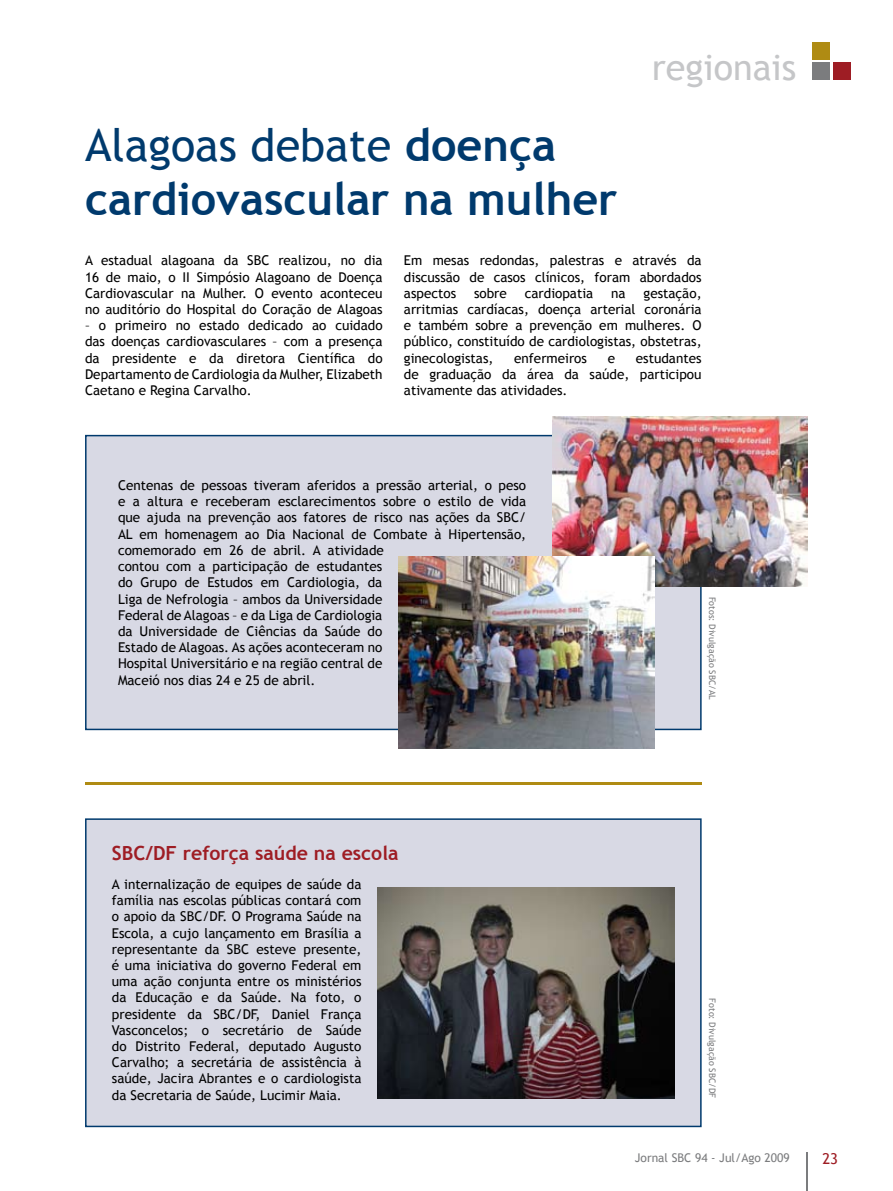
<style>
.page{position:relative;width:893px;height:1191px;background:#fff}
.page>*{position:absolute;margin:0;border:0;box-sizing:border-box;transform-origin:0 0}
.t1{font:700 45px/54px "Trebuchet MS";color:#003a6d}
.t2{font:36px "Trebuchet MS";color:#c5c6c8}
.t3{font:700 19.5px "Trebuchet MS";color:#9e1d24}
.t4{font:15px "Trebuchet MS";color:#9e1d24}
.t5{font:13.5px/16.2px "Trebuchet MS";color:#000;text-align:justify}
.t6{font:12px "Trebuchet MS";color:#7b7c7e}
.t7{font:9px "Trebuchet MS";color:#7b7c7e}
.s1{font-weight:400}
</style>
<div class="page">
<hr style="left:807px;top:1152px;width:1px;height:39px;background:#7b7c7e">
<div style="left:812px;top:62px;width:18px;height:18px;background:#7b7c7e"></div>
<div style="left:833px;top:62px;width:17px;height:18px;background:#9e1d24"></div>
<div style="left:812px;top:42px;width:18px;height:18px;background:#af8b13"></div>
<div style="left:86px;top:435px;width:615px;height:294px;background:#d8d9e4"></div>
<div style="left:85px;top:435px;width:617px;height:295px;border:2px solid #003a6d"></div>
<img style="left:553px;top:417px;width:255px;height:169px">
<img style="left:399px;top:557px;width:255px;height:191px">
<div style="left:86px;top:819px;width:615px;height:307px;background:#d8d9e4"></div>
<div style="left:85px;top:818px;width:617px;height:309px;border:2px solid #003a6d"></div>
<hr style="left:85px;top:782px;width:617px;height:2px;background:#af8b13">
<img style="left:377px;top:887px;width:298px;height:211px">
<h1 class="t1" style="left:85px;top:118px;width:534px"><span class="s1">Alagoas debate</span> doença cardiovascular na mulher</h1>
<h2 class="t2" style="left:652px;top:46px;width:146px">regionais</h2>
<p class="t5" style="left:85px;top:253px;width:299px">A estadual alagoana da SBC realizou, no dia 16 de maio, o II Simpósio Alagoano de Doença Cardiovascular na Mulher. O evento aconteceu no auditório do Hospital do Coração de Alagoas</p>
<p class="t5" style="left:85px;top:317px;width:299px">– o primeiro no estado dedicado ao cuidado das doenças cardiovasculares – com a presença da presidente e da diretora Científica do Departamento de Cardiologia da Mulher, Elizabeth Caetano e Regina Carvalho.</p>
<p class="t5" style="left:404px;top:253px;width:299px">Em mesas redondas, palestras e através da discussão de casos clínicos, foram abordados aspectos</p>
<p class="t5" style="left:474px;top:285px;width:34px">sobre</p>
<p class="t5" style="left:525px;top:285px;width:70px">cardiopatia</p>
<p class="t5" style="left:611px;top:285px;width:16px">na</p>
<p class="t5" style="left:404px;top:285px;width:299px;text-indent:240px">gestação, arritmias cardíacas, doença arterial coronária e também sobre a prevenção em mulheres. O público, constituído de cardiologistas, obstetras, ginecologistas,</p>
<p class="t5" style="left:404px;top:350px;width:299px;text-indent:232px">estudantes de graduação da área da saúde, participou ativamente das atividades.</p>
<p class="t5" style="left:514px;top:350px;width:74px">enfermeiros</p>
<p class="t5" style="left:608px;top:350px;width:9px">e</p>
<p class="t5" style="left:118px;top:477px;width:410px;text-align:left">Centenas de pessoas tiveram aferidos a pressão arterial, o peso e a altura e receberam esclarecimentos sobre o estilo de vida que ajuda na prevenção aos fatores de risco nas ações da SBC/ AL em homenagem ao Dia Nacional de Combate à Hipertensão, comemorado em 26 de abril. A atividade<br>contou com a participação de estudantes<br>do Grupo de Estudos em Cardiologia, da<br>Liga de Nefrologia – ambos da Universidade<br>Federal de Alagoas – e da Liga de Cardiologia<br>da Universidade de Ciências da Saúde do<br>Estado de Alagoas. As ações aconteceram no<br>Hospital Universitário e na região central de<br>Maceió nos dias 24 e 25 de abril.</p>
<h3 class="t3" style="left:112px;top:841px;width:288px">SBC/DF reforça saúde na escola</h3>
<p class="t5" style="left:112px;top:876px;width:251px">A internalização de equipes de saúde da família nas escolas públicas contará com o apoio da SBC/DF. O Programa Saúde na Escola, a cujo lançamento em Brasília a representante da SBC esteve presente, é uma iniciativa do governo Federal em uma ação conjunta entre os ministérios da Educação e da Saúde. Na foto, o presidente da SBC/DF, Daniel França Vasconcelos; o secretário de Saúde do Distrito Federal, deputado Augusto Carvalho; a secretária de assistência à saúde, Jacira Abrantes e o cardiologista da Secretaria de Saúde, Lucimir Maia.</p>
<p class="t7" style="left:718px;top:597px;width:105px;rotate:90deg">Fotos: Divulgação SBC/AL</p>
<p class="t7" style="left:718px;top:998px;width:101px;rotate:90deg">Foto: Divulgação SBC/DF</p>
<p class="t6" style="left:635px;top:1150px;width:156px">Jornal SBC 94 - Jul/Ago 2009</p>
<p class="t4" style="left:822px;top:1149px;width:17px">23</p>
</div>
